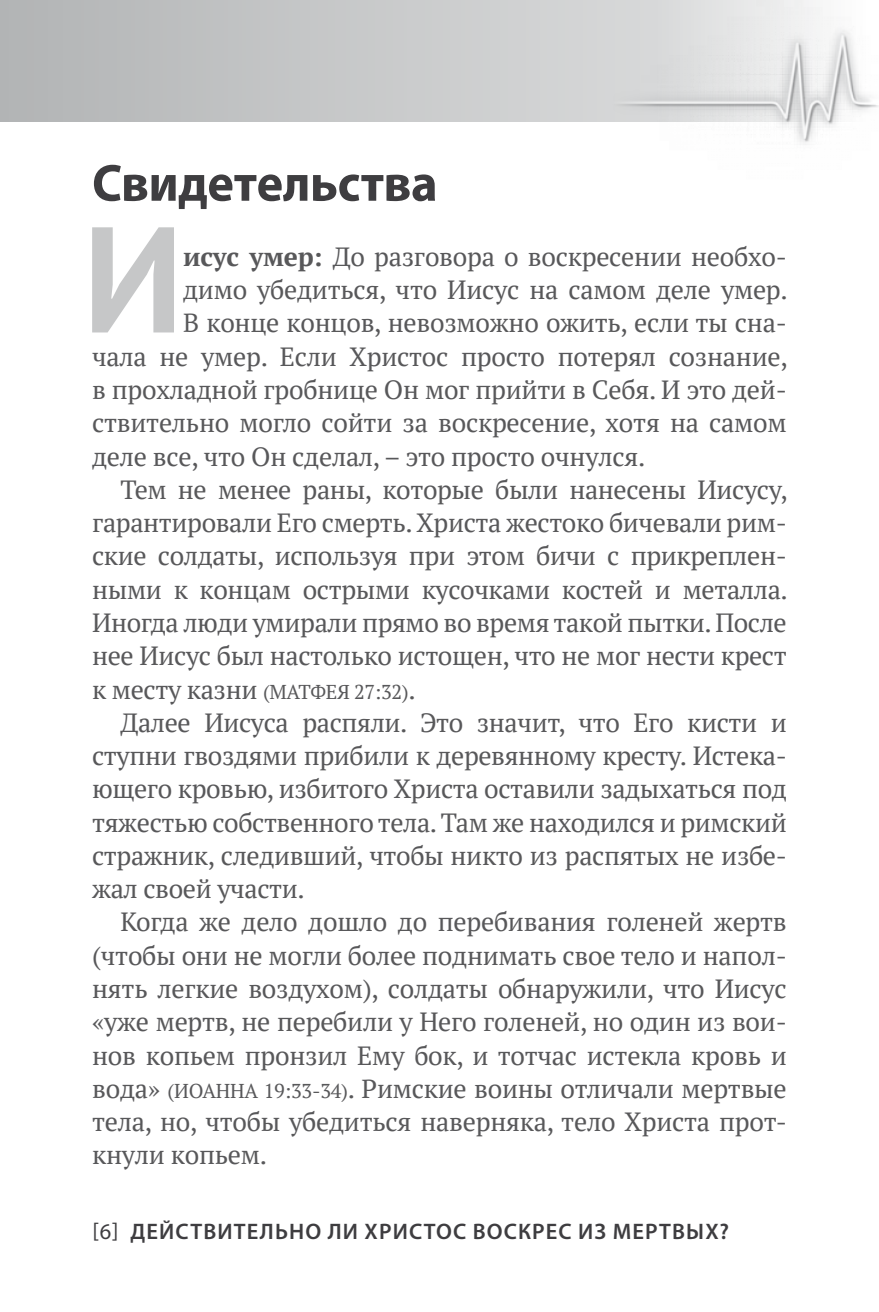
<style>
.page{position:relative;width:879px;height:1312px;background:#fff}
.page>*{position:absolute;margin:0;border:0;box-sizing:border-box;transform-origin:0 0}
.t1{font:700 150px "PT Sans";color:#c6c7c8}
.t2{font:700 52.5px "Myriad Pro";letter-spacing:-.01em;color:#3e3d40;scale:.96 1}
.t3{font:26.25px/33.2px "PT Serif";letter-spacing:-.015em;color:#58585a;text-align:justify}
.t4{font:600 22.5px "Myriad Pro";letter-spacing:.05em;color:#3e3d40}
.t5{font:20px "PT Serif";letter-spacing:-.015em;color:#58585a}
.s1{font-weight:700}
.s2{font-size:26.25px}
.s3{font-size:20px}
.s4{font-weight:400}
</style>
<div class="page">
<svg style="left:0;top:0;width:612px;height:122px;background:#c3c5c5"></svg>
<img style="left:612px;top:0;width:267px;height:145px">
<h2 class="t2" style="left:92px;top:149px;width:361px">Свидетельства</h2>
<h1 class="t1" style="left:83px;top:181px;width:101px">И</h1>
<p class="t3" style="left:183px;top:240px;width:605px"><span class="s1">исус умер:</span> До разговора о воскресении необхо-</p>
<p class="t3" style="left:183px;top:273px;width:606px">димо убедиться, что Иисус на самом деле умер.</p>
<p class="t3" style="left:183px;top:306px;width:605px">В конце концов, невозможно ожить, если ты сна-</p>
<p class="t3" style="left:92px;top:339px;width:697px">чала не умер. Если Христос просто потерял сознание,</p>
<p class="t3" style="left:92px;top:373px;width:696px">в прохладной гробнице Он мог прийти в Себя. И это дей-</p>
<p class="t3" style="left:92px;top:406px;width:696px">ствительно могло сойти за воскресение, хотя на самом</p>
<p class="t3" style="left:92px;top:439px;width:555px">деле все, что Он сделал, – это просто очнулся.</p>
<p class="t3" style="left:120px;top:472px;width:669px">Тем не менее раны, которые были нанесены Иисусу,</p>
<p class="t3" style="left:92px;top:506px;width:696px">гарантировали Его смерть. Христа жестоко бичевали рим-</p>
<p class="t3" style="left:92px;top:539px;width:696px">ские солдаты, используя при этом бичи с прикреплен-</p>
<p class="t3" style="left:92px;top:572px;width:697px">ными к концам острыми кусочками костей и металла.</p>
<p class="t3" style="left:92px;top:605px;width:696px">Иногда люди умирали прямо во время такой пытки. После</p>
<p class="t3" style="left:92px;top:639px;width:696px">нее Иисус был настолько истощен, что не мог нести крест</p>
<p class="t5" style="left:92px;top:678px;width:325px"><span class="s2">к месту казни</span> (МАТФЕЯ 27:32)<span class="s2">.</span></p>
<p class="t3" style="left:92px;top:705px;width:696px;text-indent:28px">Далее Иисуса распяли. Это значит, что Его кисти и ступни гвоздями прибили к деревянному кресту. Истека&shy;ющего кровью, избитого Христа оставили задыхаться под тяжестью собственного тела. Там же находился и римский стражник, следивший, чтобы никто из распятых не избе&shy;жал своей участи.</p>
<p class="t3" style="left:92px;top:905px;width:696px;text-indent:28px">Когда же дело дошло до перебивания голеней жертв (чтобы они не могли более поднимать свое тело и напол&shy;нять легкие воздухом), солдаты обнаружили, что Иисус «уже мертв, не перебили у Него голеней, но один из вои&shy;нов копьем пронзил Ему бок, и тотчас истекла кровь и вода» <span class="s3">(ИОАННА 19:33-34)</span>. Римские воины отличали мертвые тела, но, чтобы убедиться наверняка, тело Христа прот&shy;кнули копьем.</p>
<p class="t4" style="left:92px;top:1217px;width:638px"><span class="s4">[6]</span> ДЕЙСТВИТЕЛЬНО ЛИ ХРИСТОС ВОСКРЕС ИЗ МЕРТВЫХ?</p>
</div>
